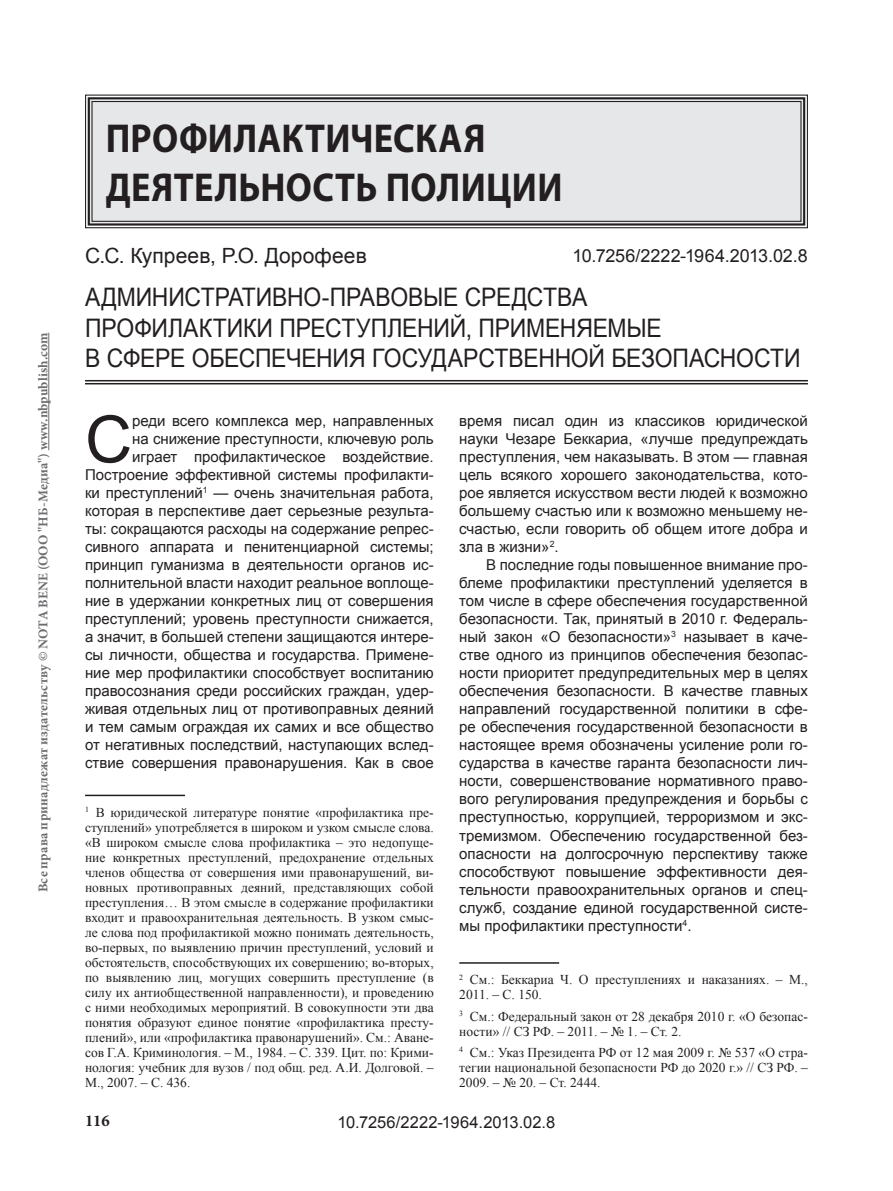
<style>
.page{position:relative;width:893px;height:1191px;background:#fff}
.page>*{position:absolute;margin:0;border:0;box-sizing:border-box;transform-origin:0 0}
.t1{font:65.25px "Arial";color:#231f20}
.t2{font:700 40.5px/48.6px "Myriad Pro";letter-spacing:.01em;color:#231f20;scale:.9 1}
.t3{font:25.5px "Arial";letter-spacing:-.005em;color:#231f20;scale:.9 1}
.t4{font:21px "Arial";letter-spacing:.005em;color:#231f20}
.t5{font:18px "Arial";letter-spacing:-.005em;color:#231f20}
.t6{font:16.5px "Arial";color:#231f20}
.t7{font:700 16.5px "Minion Pro";color:#231f20}
.t8{font:15px/18px "Arial";color:#231f20;text-align:justify}
.t9{font:13.5px/15px "Times New Roman";color:#231f20;text-align:justify}
.t10{font:700 13.5px "Minion Pro";letter-spacing:.015em;color:#6c6d70}
</style>
<div class="page">
<hr style="left:48px;top:333px;width:1px;height:117px;background:#6c6d70">
<hr style="left:85px;top:380px;width:723px;height:1px;background:#231f20">
<hr style="left:85px;top:383px;width:723px;height:1px;background:#231f20">
<div style="left:85px;top:94px;width:723px;height:135px;background:#e6e7e9"></div>
<div style="left:88px;top:97px;width:717px;height:129px;border:2px solid #231f20"></div>
<div style="left:91px;top:101px;width:710px;height:121px;border:1px solid #231f20"></div>
<hr style="left:85px;top:794px;width:100px;height:2px;background:#231f20">
<hr style="left:459px;top:962px;width:100px;height:1px;background:#231f20">
<p class="t10" style="left:34px;top:892px;width:561px;rotate:-90deg">Все права принадлежат издательству © NOTA BENE (ООО "НБ-Медиа") www.nbpublish.com</p>
<h2 class="t2" style="left:106px;top:113px;width:509px">профилактическая деятельность полиции</h2>
<h3 class="t4" style="left:85px;top:242px;width:283px">С.С. Купреев, Р.О. Дорофеев</h3>
<h3 class="t3" style="left:85px;top:280px;width:38px">Админис</h3>
<h3 class="t3" style="left:201px;top:280px;width:80px">тративно</h3>
<h3 class="t3" style="left:322px;top:280px;width:27px">-правов</h3>
<h3 class="t3" style="left:423px;top:280px;width:166px">ые средства</h3>
<h3 class="t3" style="left:85px;top:311px;width:19px">профи</h3>
<h3 class="t3" style="left:168px;top:311px;width:82px">лактики</h3>
<h3 class="t3" style="left:279px;top:311px;width:240px">преступлени й, прим</h3>
<h3 class="t3" style="left:545px;top:311px;width:131px">еняемые</h3>
<h3 class="t3" style="left:85px;top:341px;width:404px">в сфере обесп ечения государс</h3>
<h3 class="t3" style="left:495px;top:341px;width:68px">твенно</h3>
<h3 class="t3" style="left:589px;top:341px;width:93px">й безопаснос</h3>
<h3 class="t3" style="left:770px;top:341px;width:31px">ти</h3>
<p class="t5" style="left:572px;top:244px;width:237px">10.7256/2222-1964.2013.02.8</p>
<h1 class="t1" style="left:85px;top:397px;width:49px">С</h1>
<p class="t8" style="left:459px;top:412px;width:350px">время писал один из классиков юридической науки Чезаре Беккариа, «лучше предупреждать преступления, чем наказывать. В этом — главная цель всякого хорошего законодательства, кото&shy;рое является искусством вести людей к возможно большему счастью или к возможно меньшему не&shy;счастью, если говорить об общем итоге добра и зла в жизни»<sup>2</sup>.</p>
<p class="t8" style="left:459px;top:556px;width:350px;text-indent:27px">В последние годы повышенное внимание про&shy;блеме профилактики преступлений уделяется в том числе в сфере обеспечения государственной безопасности. Так, принятый в 2010 г. Федераль&shy;ный закон «О безопасности»<sup>3</sup> называет в каче&shy;стве одного из принципов обеспечения безопас&shy;ности приоритет предупредительных мер в целях обеспечения безопасности. В качестве главных направлений государственной политики в сфе&shy;ре обеспечения государственной безопасности в настоящее время обозначены усиление роли го&shy;сударства в качестве гаранта безопасности лич&shy;ности, совершенствование нормативного право&shy;вого регулирования предупреждения и борьбы с преступностью, коррупцией, терроризмом и экс&shy;тремизмом. Обеспечению государственной без&shy;опасности на долгосрочную перспективу также способствуют повышение эффективности дея&shy;тельности правоохранительных органов и спец&shy;служб, создание единой государственной систе&shy;мы профилактики преступности<sup>4</sup>.</p>
<p class="t8" style="left:85px;top:412px;width:350px;text-align:right">реди всего комплекса мер, направленных<br>на снижение преступности, ключевую роль играет профилактическое воздействие.<br>Построение эффективной системы профилакти&shy;ки преступлений<sup>1</sup> — очень значительная работа, которая в перспективе дает серьезные результа&shy;ты: сокращаются расходы на содержание репрес&shy;сивного аппарата и пенитенциарной системы; принцип гуманизма в деятельности органов ис&shy;полнительной власти находит реальное воплоще&shy;ние в удержании конкретных лиц от совершения преступлений; уровень преступности снижается, а значит, в большей степени защищаются интере&shy;сы личности, общества и государства. Примене&shy;ние мер профилактики способствует воспитанию правосознания среди российских граждан, удер&shy;живая отдельных лиц от противоправных деяний и тем самым ограждая их самих и все общество от негативных последствий, наступающих вслед&shy;ствие совершения правонарушения. Как в свое</p>
<p class="t9" style="left:85px;top:804px;width:350px"><sup>1</sup> В юридической литературе понятие «профилактика пре&shy;ступлений» употребляется в широком и узком смысле слова. «В широком смысле слова профилактика – это недопуще&shy;ние конкретных преступлений, предохранение отдельных членов общества от совершения ими правонарушений, ви&shy;новных противоправных деяний, представляющих собой преступления… В этом смысле в содержание профилактики входит и правоохранительная деятельность. В узком смыс&shy;ле слова под профилактикой можно понимать деятельность, во-первых, по выявлению причин преступлений, условий и обстоятельств, способствующих их совершению; во-вторых, по выявлению лиц, могущих совершить преступление (в силу их антиобщественной направленности), и проведению с ними необходимых мероприятий. В совокупности эти два понятия образуют единое понятие «профилактика престу&shy;плений», или «профилактика правонарушений». См.: Аване&shy;сов Г.А. Криминология. – М., 1984. – С. 339. Цит. по: Крими&shy;нология: учебник для вузов / под общ. ред. А.И. Долговой. – М., 2007. – С. 436.</p>
<p class="t9" style="left:459px;top:972px;width:350px"><sup>2</sup> См.: Беккариа Ч. О преступлениях и наказаниях. – М.,<br>2011. – С. 150.</p>
<p class="t9" style="left:459px;top:1008px;width:350px"><sup>3</sup> См.: Федеральный закон от 28 декабря 2010 г. «О безопас&shy;ности» // СЗ РФ. – 2011. – № 1. – Ст. 2.</p>
<p class="t9" style="left:459px;top:1044px;width:350px"><sup>4</sup> См.: Указ Президента РФ от 12 мая 2009 г. № 537 «О стра&shy;тегии национальной безопасности РФ до 2020 г.» // СЗ РФ. – 2009. – № 20. – Ст. 2444.</p>
<p class="t6" style="left:338px;top:1111px;width:219px">10.7256/2222-1964.2013.02.8</p>
<p class="t7" style="left:85px;top:1109px;width:26px">116</p>
</div>
